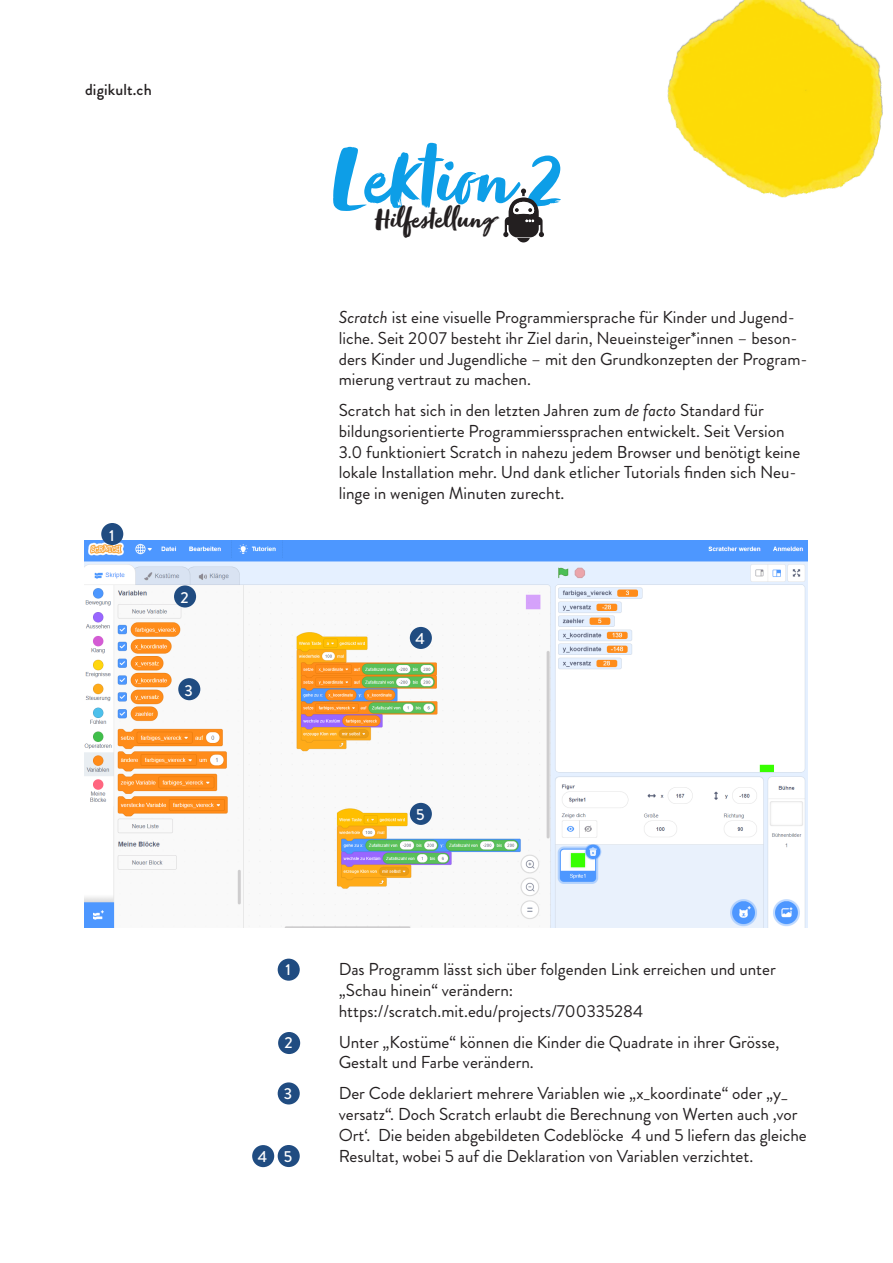
<style>
.page{position:relative;width:893px;height:1263px;background:#fff}
.page>*{position:absolute;margin:0;border:0;box-sizing:border-box;transform-origin:0 0}
.t1{font:90px "Zooja Pro";color:#0d9ee7}
.t2{font:30px "Zooja Pro";color:#231f20}
.t3{font:17.25px/20.7px "Brandon Grotesque";color:#231f20}
.t4{font:500 15.9px "Brandon Grotesque";letter-spacing:.01em;color:#231f20}
.t5{font:500 15.9px "Brandon Grotesque";color:#fff}
.s1{font-style:italic}
</style>
<div class="page">
<img style="left:667px;top:0;width:216px;height:198px">
<svg style="left:503px;top:189px;width:41px;height:53px"></svg>
<img style="left:85px;top:541px;width:723px;height:387px">
<div style="left:101px;top:523px;width:22px;height:22px;background:#204c81;border-radius:50%"></div>
<div style="left:174px;top:585px;width:22px;height:22px;background:#204c81;border-radius:50%"></div>
<div style="left:278px;top:959px;width:22px;height:22px;background:#204c81;border-radius:50%"></div>
<div style="left:278px;top:1032px;width:22px;height:22px;background:#204c81;border-radius:50%"></div>
<div style="left:178px;top:678px;width:22px;height:22px;background:#204c81;border-radius:50%"></div>
<div style="left:278px;top:1082px;width:22px;height:22px;background:#204c81;border-radius:50%"></div>
<div style="left:410px;top:627px;width:22px;height:22px;background:#204c81;border-radius:50%"></div>
<div style="left:252px;top:1145px;width:22px;height:22px;background:#204c81;border-radius:50%"></div>
<div style="left:278px;top:1145px;width:22px;height:22px;background:#204c81;border-radius:50%"></div>
<div style="left:410px;top:803px;width:22px;height:22px;background:#204c81;border-radius:50%"></div>
<p class="t4" style="left:85px;top:79px;width:68px">digikult.ch</p>
<p class="t5" style="left:109px;top:524px;width:7px">1</p>
<p class="t5" style="left:180px;top:586px;width:10px">2</p>
<p class="t5" style="left:185px;top:679px;width:10px">3</p>
<h1 class="t1" style="left:330px;top:125px;width:234px">Lektion 2</h1>
<h2 class="t2" style="left:375px;top:201px;width:121px">Hilfestellung</h2>
<p class="t3" style="left:339px;top:307px;width:470px"><span class="s1">Scratch</span> ist eine visuelle Programmiersprache für Kinder und Jugend&shy;liche. Seit 2007 besteht ihr Ziel darin, Neueinsteiger*innen – beson&shy;ders Kinder und Jugendliche – mit den Grundkonzepten der Program&shy;mierung vertraut zu machen.</p>
<p class="t3" style="left:339px;top:400px;width:463px">Scratch hat sich in den letzten Jahren zum <span class="s1">de facto</span> Standard für bildungsorientierte Programmierssprachen entwickelt. Seit Version 3.0 funktioniert Scratch in nahezu jedem Browser und benötigt keine lokale Installation mehr. Und dank etlicher Tutorials finden sich Neu&shy;linge in wenigen Minuten zurecht.</p>
<p class="t5" style="left:416px;top:627px;width:11px">4</p>
<p class="t5" style="left:416px;top:803px;width:10px">5</p>
<p class="t5" style="left:285px;top:959px;width:7px">1</p>
<p class="t5" style="left:284px;top:1031px;width:10px">2</p>
<p class="t5" style="left:284px;top:1083px;width:10px">3</p>
<p class="t5" style="left:258px;top:1145px;width:36px">4 5</p>
<p class="t3" style="left:339px;top:959px;width:439px">Das Programm lässt sich über folgenden Link erreichen und unter „Schau hinein“ verändern: https://scratch.mit.edu/projects/700335284</p>
<p class="t3" style="left:339px;top:1032px;width:442px">Unter „Kostüme“ können die Kinder die Quadrate in ihrer Grösse,<br>Gestalt und Farbe verändern.</p>
<p class="t3" style="left:339px;top:1083px;width:470px">Der Code deklariert mehrere Variablen wie „x_koordinate“ oder „y_ versatz“. Doch Scratch erlaubt die Berechnung von Werten auch ‚vor Ort‘. Die beiden abgebildeten Codeblöcke 4 und 5 liefern das gleiche Resultat, wobei 5 auf die Deklaration von Variablen verzichtet.</p>
</div>
